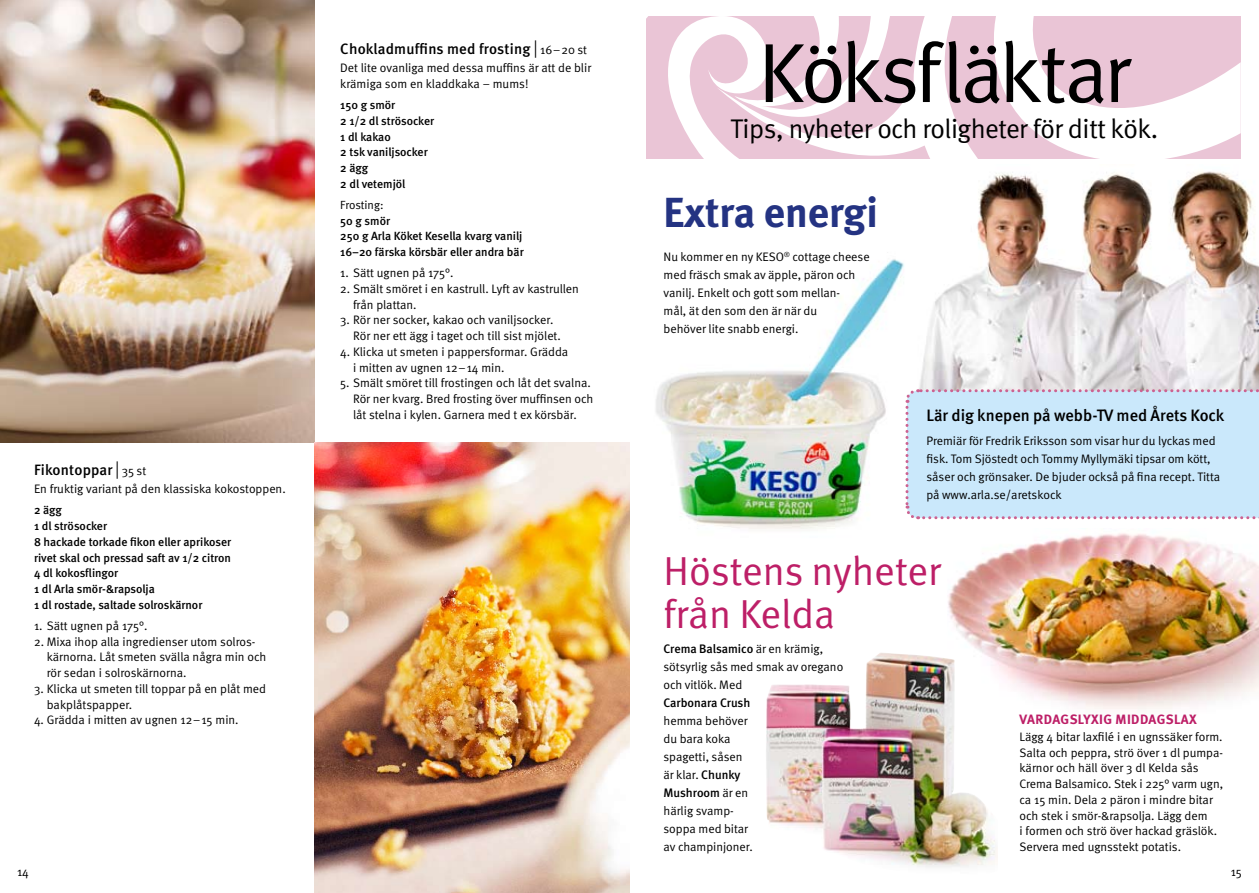
<style>
.page{position:relative;width:1259px;height:893px;background:#fff}
.page>*{position:absolute;margin:0;border:0;box-sizing:border-box;transform-origin:0 0}
.t1{font:84px "Meta Normal";letter-spacing:-.04em;color:#000}
.t2{font:700 42px "Meta";color:#243382}
.t3{font:40.5px/43.5px "Meta Normal";color:#bd1f67}
.t4{font:27px "Meta Normal";letter-spacing:-.02em;color:#000}
.t5{font:500 16.5px "Meta";color:#000}
.t6{font:500 15px "Meta";letter-spacing:.015em;color:#000}
.t7{font:700 13.5px "Meta";letter-spacing:.03em;color:#bd1f67}
.t8{font:12.3px/15.8px "Meta Normal";color:#000}
.t9{font:500 12.3px "Meta";color:#000}
.t10{font:500 11.85px/15.8px "Meta";color:#000}
.t11{font:11.85px "Meta Normal";letter-spacing:-.005em;color:#000}
.s1{font-family:"Meta Normal";font-weight:400;font-size:18px}
.s2{font-family:"Meta Normal";font-weight:400;font-size:12.3px}
.s3{font-family:"Meta Normal";font-weight:400}
.s4{font-family:"Meta";font-weight:500}
</style>
<div class="page">
<img style="left:919px;top:171px;width:340px;height:217px">
<img style="left:948px;top:533px;width:311px;height:176px">
<img style="left:766px;top:652px;width:231px;height:215px">
<img style="left:656px;top:259px;width:248px;height:270px">
<img style="left:0;top:0;width:315px;height:442px">
<img style="left:315px;top:442px;width:314px;height:451px">
<svg style="left:1182px;top:16px;width:58px;height:143px;fill:#eac5d6"></svg>
<svg style="left:646px;top:16px;width:536px;height:143px"></svg>
<svg style="left:903px;top:388px;width:356px;height:133px;background:#cce5f8"></svg>
<p class="t6" style="left:34px;top:461px;width:114px">Fikontoppar <span class="s1">|</span> <span class="s2">35 st</span></p>
<p class="t8" style="left:34px;top:481px;width:253px">En fruktig variant på den klassiska kokostoppen.</p>
<p class="t10" style="left:34px;top:503px;width:199px">2 ägg<br>1 dl strösocker<br>8 hackade torkade fikon eller aprikoser rivet skal och pressad saft av 1/2 citron<br>4 dl kokosflingor<br>1 dl Arla smör-&amp;rapsolja<br>1 dl rostade, saltade solroskärnor</p>
<p class="t8" style="left:34px;top:617px;width:115px">1. Sätt ugnen på 175°.</p>
<p class="t8" style="left:47px;top:633px;width:221px;text-indent:-13px">2. Mixa ihop alla ingredienser utom solros&shy;kärnorna. Låt smeten svälla några min och rör sedan i solroskärnorna.</p>
<p class="t8" style="left:47px;top:680px;width:221px;text-indent:-13px">3. Klicka ut smeten till toppar på en plåt med bakplåtspapper.</p>
<p class="t8" style="left:34px;top:712px;width:206px">4. Grädda i mitten av ugnen 12 –15 min.</p>
<p class="t6" style="left:340px;top:40px;width:248px">Chokladmuffins med frosting <span class="s1">|</span> <span class="s2">16–20 st</span></p>
<p class="t8" style="left:340px;top:60px;width:252px">Det lite ovanliga med dessa muffins är att de blir krämiga som en kladdkaka – mums!</p>
<p class="t10" style="left:340px;top:97px;width:95px">150 g smör<br>2 1/2 dl strösocker<br>1 dl kakao<br>2 tsk vaniljsocker<br>2 ägg<br>2 dl vetemjöl</p>
<p class="t11" style="left:340px;top:198px;width:45px">Frosting:</p>
<p class="t10" style="left:340px;top:213px;width:185px">50 g smör<br>250 g Arla Köket Kesella kvarg vanilj<br>16–20 färska körsbär eller andra bär</p>
<p class="t8" style="left:340px;top:265px;width:115px">1. Sätt ugnen på 175°.</p>
<p class="t8" style="left:353px;top:280px;width:227px;text-indent:-13px">2. Smält smöret i en kastrull. Lyft av kastrullen från plattan.</p>
<p class="t8" style="left:353px;top:312px;width:209px;text-indent:-13px">3. Rör ner socker, kakao och vaniljsocker.<br>Rör ner ett ägg i taget och till sist mjölet.</p>
<p class="t8" style="left:353px;top:343px;width:217px;text-indent:-13px">4. Klicka ut smeten i pappersformar. Grädda i mitten av ugnen 12 –14 min.</p>
<p class="t8" style="left:353px;top:375px;width:242px;text-indent:-13px">5. Smält smöret till frostingen och låt det svalna.<br>Rör ner kvarg. Bred frosting över muffinsen och låt stelna i kylen. Garnera med t ex körsbär.</p>
<p class="t8" style="left:17px;top:864px;width:13px">14</p>
<h1 class="t1" style="left:758px;top:24px;width:373px">Köksfläktar</h1>
<h3 class="t4" style="left:730px;top:113px;width:429px">Tips, nyheter och roligheter för ditt kök.</h3>
<h2 class="t2" style="left:663px;top:185px;width:216px">EXTRA ENERGI</h2>
<p class="t8" style="left:663px;top:247px;width:208px;line-height:18px">Nu kommer en ny KESO<sup>®</sup> cottage cheese med fräsch smak av äpple, päron och vanilj. Enkelt och gott som mellan-<br>mål, ät den som den är när du<br>behöver lite snabb energi.</p>
<h3 class="t5" style="left:926px;top:405px;width:299px">Lär dig knepen på webb-TV med Årets Kock</h3>
<p class="t8" style="left:926px;top:432px;width:295px;line-height:18px">Premiär för Fredrik Eriksson som visar hur du lyckas med fisk. Tom Sjöstedt och Tommy Myllymäki tipsar om kött, såser och grönsaker. De bjuder också på fina recept. Titta på www.arla.se/aretskock</p>
<h3 class="t3" style="left:663px;top:549px;width:279px">Höstens nyheter från Kelda</h3>
<p class="t9" style="left:663px;top:641px;width:161px">Crema Balsamico <span class="s3">är en krämig,</span></p>
<p class="t8" style="left:663px;top:657px;width:181px;line-height:18px">sötsyrlig sås med smak av oregano och vitlök. Med</p>
<p class="t9" style="left:663px;top:695px;width:88px">Carbonara Crush</p>
<p class="t8" style="left:663px;top:711px;width:86px;line-height:18px">hemma behöver du bara koka spagetti, såsen är klar. <span class="s4">Chunky</span></p>
<p class="t9" style="left:663px;top:785px;width:86px">Mushroom <span class="s3">är en</span></p>
<p class="t8" style="left:663px;top:801px;width:91px;line-height:18px">härlig svamp&shy;soppa med bitar av champinjoner.</p>
<p class="t7" style="left:1019px;top:711px;width:116px">VARDAGSLYXIG MIDDA</p>
<p class="t7" style="left:1157px;top:711px;width:41px">GSLAX</p>
<p class="t8" style="left:1019px;top:729px;width:205px">Lägg 4 bitar laxfilé i en ugnssäker form.<br>Salta och peppra, strö över 1 dl pumpa&shy;kärnor och häll över 3 dl Kelda sås Crema Balsamico. Stek i 225° varm ugn, ca 15 min. Dela 2 päron i mindre bitar och stek i smör-&amp;rapsolja. Lägg dem<br>i formen och strö över hackad gräslök.<br>Servera med ugnsstekt potatis.</p>
<p class="t8" style="left:1230px;top:864px;width:13px">15</p>
</div>
